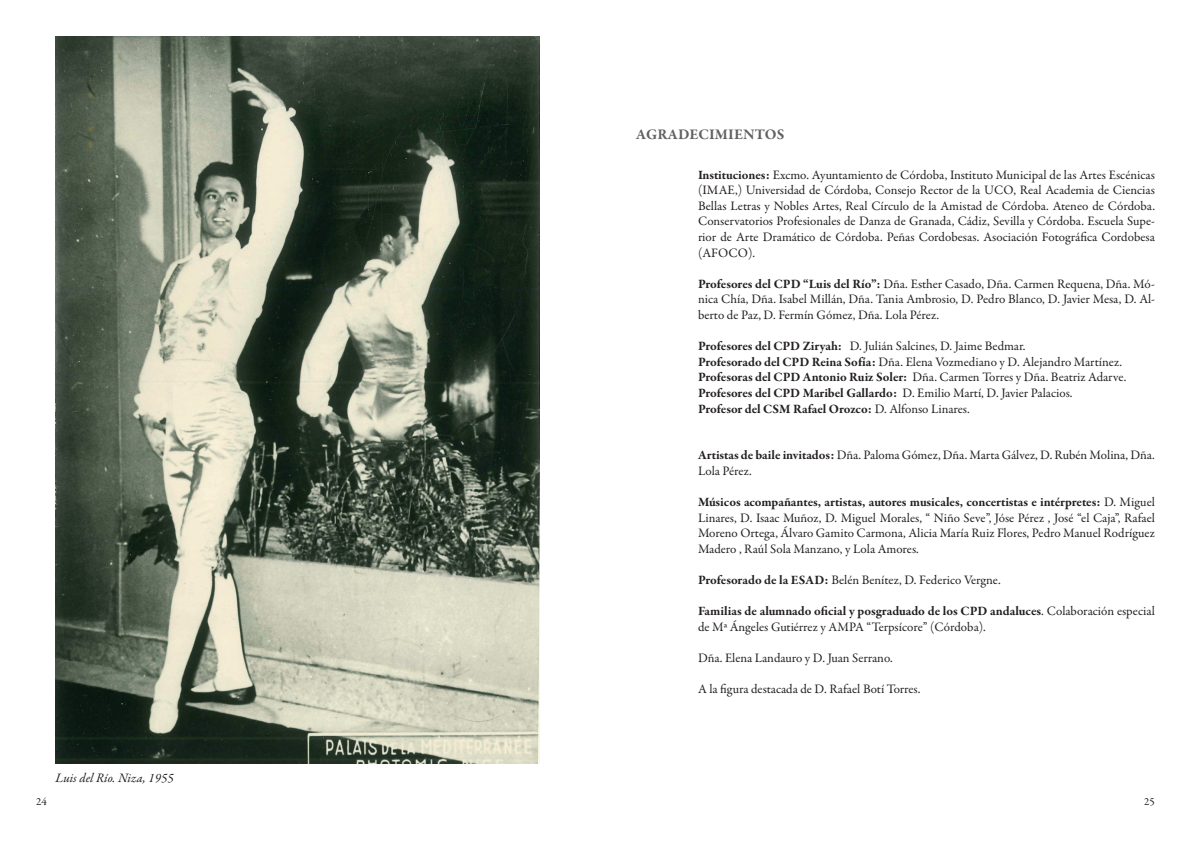
<style>
.page{position:relative;width:1191px;height:842px;background:#fff}
.page>*{position:absolute;margin:0;border:0;box-sizing:border-box;transform-origin:0 0}
.t1{font:700 15px "Garamond Premr Pro";letter-spacing:.005em;color:#616164}
.t2{font:13px/15.6px "Garamond Premr Pro";color:#231f20;text-align:justify}
.t3{font:italic 13px "Garamond Premr Pro";color:#231f20}
.t4{font:11px "Garamond Premr Pro";color:#231f20}
.s1{font-weight:700}
</style>
<div class="page">
<img style="left:56px;top:36px;width:484px;height:728px">
<p class="t3" style="left:56px;top:770px;width:120px">Luis del Río. Niza, 1955</p>
<p class="t1" style="left:636px;top:125px;width:150px">AGRADECIMIENTOS</p>
<p class="t2" style="left:698px;top:167px;width:458px"><span class="s1">Instituciones:</span> Excmo. Ayuntamiento de Córdoba, Instituto Municipal de las Artes Escénicas (IMAE,) Universidad de Córdoba, Consejo Rector de la UCO, Real Academia de Ciencias Bellas Letras y Nobles Artes, Real Círculo de la Amistad de Córdoba. Ateneo de Córdoba.<br>Conservatorios Profesionales de Danza de Granada, Cádiz, Sevilla y Córdoba. Escuela Supe&shy;rior de Arte Dramático de Córdoba. Peñas Cordobesas. Asociación Fotográfica Cordobesa (AFOCO).</p>
<p class="t2" style="left:698px;top:276px;width:458px"><span class="s1">Profesores del CPD “Luis del Río”:</span> Dña. Esther Casado, Dña. Carmen Requena, Dña. Mó&shy;nica Chía, Dña. Isabel Millán, Dña. Tania Ambrosio, D. Pedro Blanco, D. Javier Mesa, D. Al&shy;berto de Paz, D. Fermín Gómez, Dña. Lola Pérez.</p>
<p class="t2" style="left:698px;top:339px;width:430px;text-align:left"><span class="s1">Profesores del CPD Ziryah:</span> D. Julián Salcines, D. Jaime Bedmar.<br><span class="s1">Profesorado del CPD Reina Sofía:</span> Dña. Elena Vozmediano y D. Alejandro Martínez.<br><span class="s1">Profesoras del CPD Antonio Ruiz Soler:</span> Dña. Carmen Torres y Dña. Beatriz Adarve.<br><span class="s1">Profesores del CPD Maribel Gallardo:</span> D. Emilio Martí, D. Javier Palacios.<br><span class="s1">Profesor del CSM Rafael Orozco:</span> D. Alfonso Linares.</p>
<p class="t2" style="left:698px;top:448px;width:458px"><span class="s1">Artistas de baile invitados:</span> Dña. Paloma Gómez, Dña. Marta Gálvez, D. Rubén Molina, Dña.<br>Lola Pérez.</p>
<p class="t2" style="left:698px;top:495px;width:458px"><span class="s1">Músicos acompañantes, artistas, autores musicales, concertistas e intérpretes:</span> D. Miguel Linares, D. Isaac Muñoz, D. Miguel Morales, “ Niño Seve”, Jóse Pérez , José “el Caja”, Rafael Moreno Ortega, Álvaro Gamito Carmona, Alicia María Ruiz Flores, Pedro Manuel Rodríguez Madero , Raúl Sola Manzano, y Lola Amores.</p>
<p class="t2" style="left:698px;top:573px;width:304px"><span class="s1">Profesorado de la ESAD:</span> Belén Benítez, D. Federico Vergne.</p>
<p class="t2" style="left:698px;top:604px;width:458px"><span class="s1">Familias de alumnado oficial y posgraduado de los CPD andaluces</span>. Colaboración especial de Mª Ángeles Gutiérrez y AMPA “Terpsícore” (Córdoba).</p>
<p class="t2" style="left:698px;top:651px;width:196px">Dña. Elena Landauro y D. Juan Serrano.</p>
<p class="t2" style="left:698px;top:682px;width:224px">A la figura destacada de D. Rafael Botí Torres.</p>
<p class="t4" style="left:36px;top:794px;width:12px">24</p>
<p class="t4" style="left:1144px;top:794px;width:12px">25</p>
</div>
